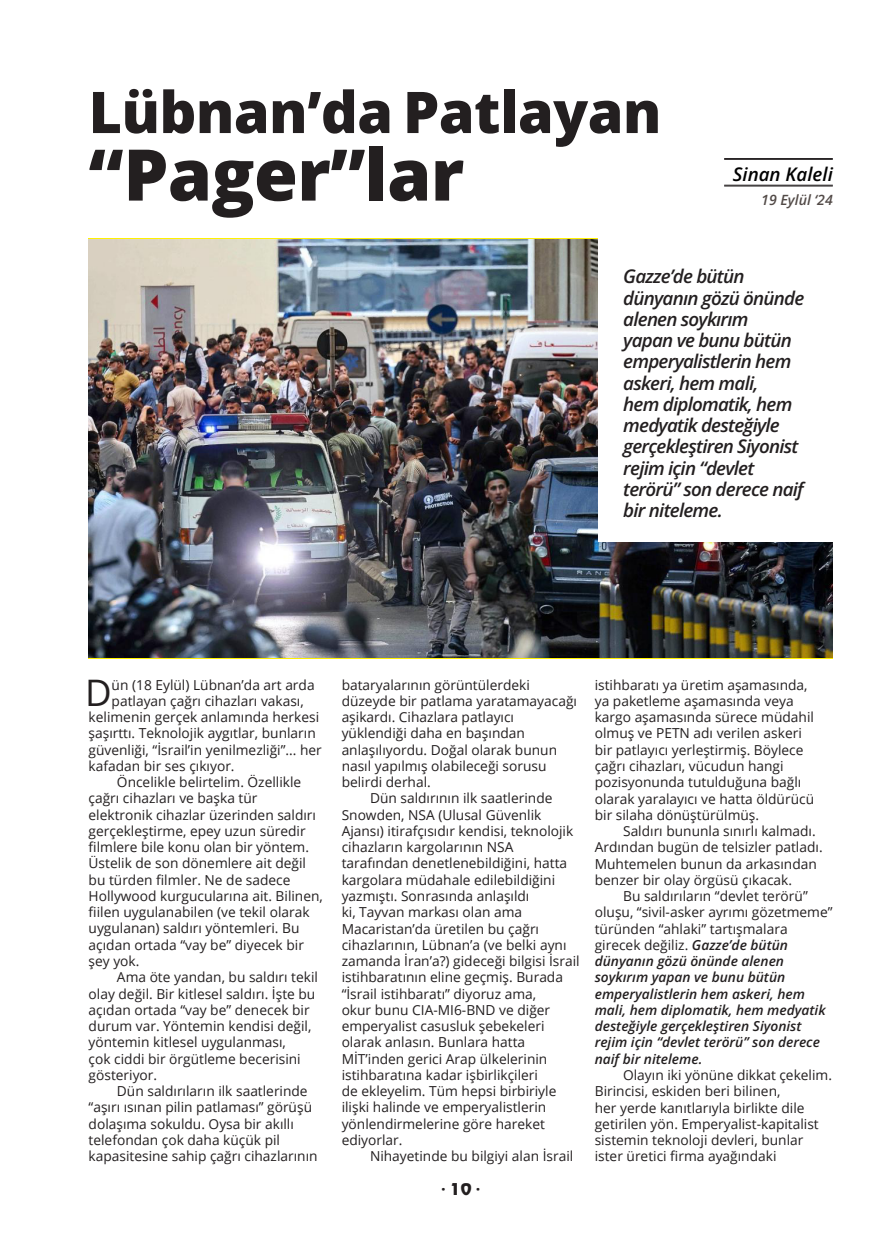
<style>
.page{position:relative;width:886px;height:1241px;background:#fff}
.page>*{position:absolute;margin:0;border:0;box-sizing:border-box;transform-origin:0 0}
.t1{font:800 71.25px "Open Sans";letter-spacing:-.01em;color:#231f20}
.t2{font:800 57.5px "Open Sans";letter-spacing:-.01em;color:#231f20}
.t3{font:36.5px "Open Sans";color:#231f20}
.t4{font:italic 600 18.75px/21.2px "Open Sans";letter-spacing:-.04em;color:#231f20}
.t5{font:italic 600 18.75px "Open Sans";color:#000}
.t6{font:700 16.25px "Open Sans";color:#231f20}
.t7{font:italic 600 14.12px "Open Sans";color:#524a47}
.t8{font:13.75px/16.2px "Open Sans";color:#231f20}
.t9{font:italic 600 13.75px/16.2px "Open Sans";color:#231f20}
.s1{font-family:"Revue BT";font-weight:400}
.s2{font-weight:400;font-style:normal}
</style>
<div class="page">
<img style="left:89px;top:239px;width:744px;height:419px">
<hr style="left:724px;top:158px;width:109px;height:1px;background:#231f20">
<hr style="left:724px;top:159px;width:109px;height:1px;background:#231f20">
<hr style="left:724px;top:185px;width:109px;height:1px;background:#231f20">
<hr style="left:724px;top:186px;width:109px;height:1px;background:#231f20">
<div style="left:598px;top:238px;width:238px;height:304px;background:#fff"></div>
<h2 class="t2" style="left:89px;top:68px;width:574px">Lübnan’da Patlayan</h2>
<h1 class="t1" style="left:89px;top:120px;width:377px">“Pager”lar</h1>
<h3 class="t5" style="left:733px;top:161px;width:101px">Sinan Kaleli</h3>
<p class="t7" style="left:761px;top:190px;width:73px">19 Eylül ‘24</p>
<p class="t4" style="left:623px;top:265px;width:182px">Gazze’de bütün dünyanın gözü önünde alenen soykırım<br>yapan ve bunu bütün emperyalistlerin hem askeri, hem mali,<br>hem diplomatik, hem medyatik desteğiyle gerçekleştiren Siyonist rejim için “devlet terörü” son derece naif bir niteleme.</p>
<h3 class="t3" style="left:85px;top:667px;width:28px">D</h3>
<p class="t8" style="left:112px;top:676px;width:204px">ün (18 Eylül) Lübnan’da art arda</p>
<p class="t8" style="left:112px;top:692px;width:194px">patlayan çağrı cihazları vakası,</p>
<p class="t8" style="left:89px;top:708px;width:232px">kelimenin gerçek anlamında herkesi</p>
<p class="t8" style="left:89px;top:724px;width:229px">şaşırttı. Teknolojik aygıtlar, bunların</p>
<p class="t8" style="left:89px;top:741px;width:235px">güvenliği, “İsrail’in yenilmezliği”... her</p>
<p class="t8" style="left:89px;top:757px;width:147px">kafadan bir ses çıkıyor.</p>
<p class="t8" style="left:117px;top:773px;width:186px">Öncelikle belirtelim. Özellikle</p>
<p class="t8" style="left:89px;top:789px;width:170px">çağrı cihazları ve başka tür</p>
<p class="t8" style="left:89px;top:806px;width:229px">elektronik cihazlar üzerinden saldırı</p>
<p class="t8" style="left:89px;top:822px;width:219px">gerçekleştirme, epey uzun süredir</p>
<p class="t8" style="left:89px;top:838px;width:222px">filmlere bile konu olan bir yöntem.</p>
<p class="t8" style="left:89px;top:854px;width:219px">Üstelik de son dönemlere ait değil</p>
<p class="t8" style="left:89px;top:871px;width:203px">bu türden filmler. Ne de sadece</p>
<p class="t8" style="left:89px;top:887px;width:236px">Hollywood kurgucularına ait. Bilinen,</p>
<p class="t8" style="left:89px;top:903px;width:222px">fiilen uygulanabilen (ve tekil olarak</p>
<p class="t8" style="left:89px;top:919px;width:212px">uygulanan) saldırı yöntemleri. Bu</p>
<p class="t8" style="left:89px;top:936px;width:217px">açıdan ortada “vay be” diyecek bir</p>
<p class="t8" style="left:89px;top:952px;width:52px">şey yok.</p>
<p class="t8" style="left:117px;top:968px;width:203px">Ama öte yandan, bu saldırı tekil</p>
<p class="t8" style="left:89px;top:984px;width:228px">olay değil. Bir kitlesel saldırı. İşte bu</p>
<p class="t8" style="left:89px;top:1001px;width:223px">açıdan ortada “vay be” denecek bir</p>
<p class="t8" style="left:89px;top:1017px;width:224px">durum var. Yöntemin kendisi değil,</p>
<p class="t8" style="left:89px;top:1033px;width:199px">yöntemin kitlesel uygulanması,</p>
<p class="t8" style="left:89px;top:1049px;width:214px">çok ciddi bir örgütleme becerisini</p>
<p class="t8" style="left:89px;top:1066px;width:70px">gösteriyor.</p>
<p class="t8" style="left:117px;top:1082px;width:192px">Dün saldırıların ilk saatlerinde</p>
<p class="t8" style="left:89px;top:1098px;width:225px">“aşırı ısınan pilin patlaması” görüşü</p>
<p class="t8" style="left:89px;top:1114px;width:207px">dolaşıma sokuldu. Oysa bir akıllı</p>
<p class="t8" style="left:89px;top:1131px;width:193px">telefondan çok daha küçük pil</p>
<p class="t8" style="left:89px;top:1147px;width:230px">kapasitesine sahip çağrı cihazlarının</p>
<p class="t8" style="left:342px;top:676px;width:190px">bataryalarının görüntülerdeki</p>
<p class="t8" style="left:342px;top:692px;width:237px">düzeyde bir patlama yaratamayacağı</p>
<p class="t8" style="left:342px;top:708px;width:174px">aşikardı. Cihazlara patlayıcı</p>
<p class="t8" style="left:342px;top:724px;width:185px">yüklendiği daha en başından</p>
<p class="t8" style="left:342px;top:741px;width:217px">anlaşılıyordu. Doğal olarak bunun</p>
<p class="t8" style="left:342px;top:757px;width:206px">nasıl yapılmış olabileceği sorusu</p>
<p class="t8" style="left:342px;top:773px;width:91px">belirdi derhal.</p>
<p class="t8" style="left:370px;top:789px;width:184px">Dün saldırının ilk saatlerinde</p>
<p class="t8" style="left:342px;top:806px;width:201px">Snowden, NSA (Ulusal Güvenlik</p>
<p class="t8" style="left:342px;top:822px;width:233px">Ajansı) itirafçısıdır kendisi, teknolojik</p>
<p class="t8" style="left:342px;top:838px;width:173px">cihazların kargolarının NSA</p>
<p class="t8" style="left:342px;top:854px;width:227px">tarafından denetlenebildiğini, hatta</p>
<p class="t8" style="left:342px;top:871px;width:215px">kargolara müdahale edilebildiğini</p>
<p class="t8" style="left:342px;top:887px;width:189px">yazmıştı. Sonrasında anlaşıldı</p>
<p class="t8" style="left:342px;top:903px;width:182px">ki, Tayvan markası olan ama</p>
<p class="t8" style="left:342px;top:919px;width:199px">Macaristan’da üretilen bu çağrı</p>
<p class="t8" style="left:342px;top:936px;width:226px">cihazlarının, Lübnan’a (ve belki aynı</p>
<p class="t8" style="left:342px;top:952px;width:240px">zamanda İran’a?) gideceği bilgisi İsrail</p>
<p class="t8" style="left:342px;top:968px;width:223px">istihbaratının eline geçmiş. Burada</p>
<p class="t8" style="left:342px;top:984px;width:196px">“İsrail istihbaratı” diyoruz ama,</p>
<p class="t8" style="left:342px;top:1001px;width:210px">okur bunu CIA-MI6-BND ve diğer</p>
<p class="t8" style="left:342px;top:1017px;width:204px">emperyalist casusluk şebekeleri</p>
<p class="t8" style="left:342px;top:1033px;width:185px">olarak anlasın. Bunlara hatta</p>
<p class="t8" style="left:342px;top:1049px;width:207px">MİT’inden gerici Arap ülkelerinin</p>
<p class="t8" style="left:342px;top:1066px;width:198px">istihbaratına kadar işbirlikçileri</p>
<p class="t8" style="left:342px;top:1082px;width:216px">de ekleyelim. Tüm hepsi birbiriyle</p>
<p class="t8" style="left:342px;top:1098px;width:206px">ilişki halinde ve emperyalistlerin</p>
<p class="t8" style="left:342px;top:1114px;width:205px">yönlendirmelerine göre hareket</p>
<p class="t8" style="left:342px;top:1131px;width:62px">ediyorlar.</p>
<p class="t8" style="left:370px;top:1147px;width:205px">Nihayetinde bu bilgiyi alan İsrail</p>
<p class="t6" style="left:441px;top:1177px;width:41px">· <span class="s1">10</span> ·</p>
<p class="t8" style="left:595px;top:676px;width:221px">istihbaratı ya üretim aşamasında, ya paketleme aşamasında veya kargo aşamasında sürece müdahil olmuş ve PETN adı verilen askeri bir patlayıcı yerleştirmiş. Böylece çağrı cihazları, vücudun hangi pozisyonunda tutulduğuna bağlı olarak yaralayıcı ve hatta öldürücü bir silaha dönüştürülmüş.</p>
<p class="t8" style="left:595px;top:822px;width:229px;text-indent:28px">Saldırı bununla sınırlı kalmadı.<br>Ardından bugün de telsizler patladı.<br>Muhtemelen bunun da arkasından benzer bir olay örgüsü çıkacak.</p>
<p class="t9" style="left:595px;top:887px;width:239px;text-indent:28px"><span class="s2">Bu saldırıların “devlet terörü” oluşu, “sivil-asker ayrımı gözetmeme” türünden “ahlaki” tartışmalara girecek değiliz.</span> Gazze’de bütün dünyanın gözü önünde alenen soykırım yapan ve bunu bütün emperyalistlerin hem askeri, hem mali, hem diplomatik, hem medyatik desteğiyle gerçekleştiren Siyonist rejim için “devlet terörü” son derece naif bir niteleme.</p>
<p class="t8" style="left:595px;top:1066px;width:239px;text-indent:28px">Olayın iki yönüne dikkat çekelim.<br>Birincisi, eskiden beri bilinen,<br>her yerde kanıtlarıyla birlikte dile getirilen yön. Emperyalist-kapitalist sistemin teknoloji devleri, bunlar ister üretici firma ayağındaki</p>
</div>
